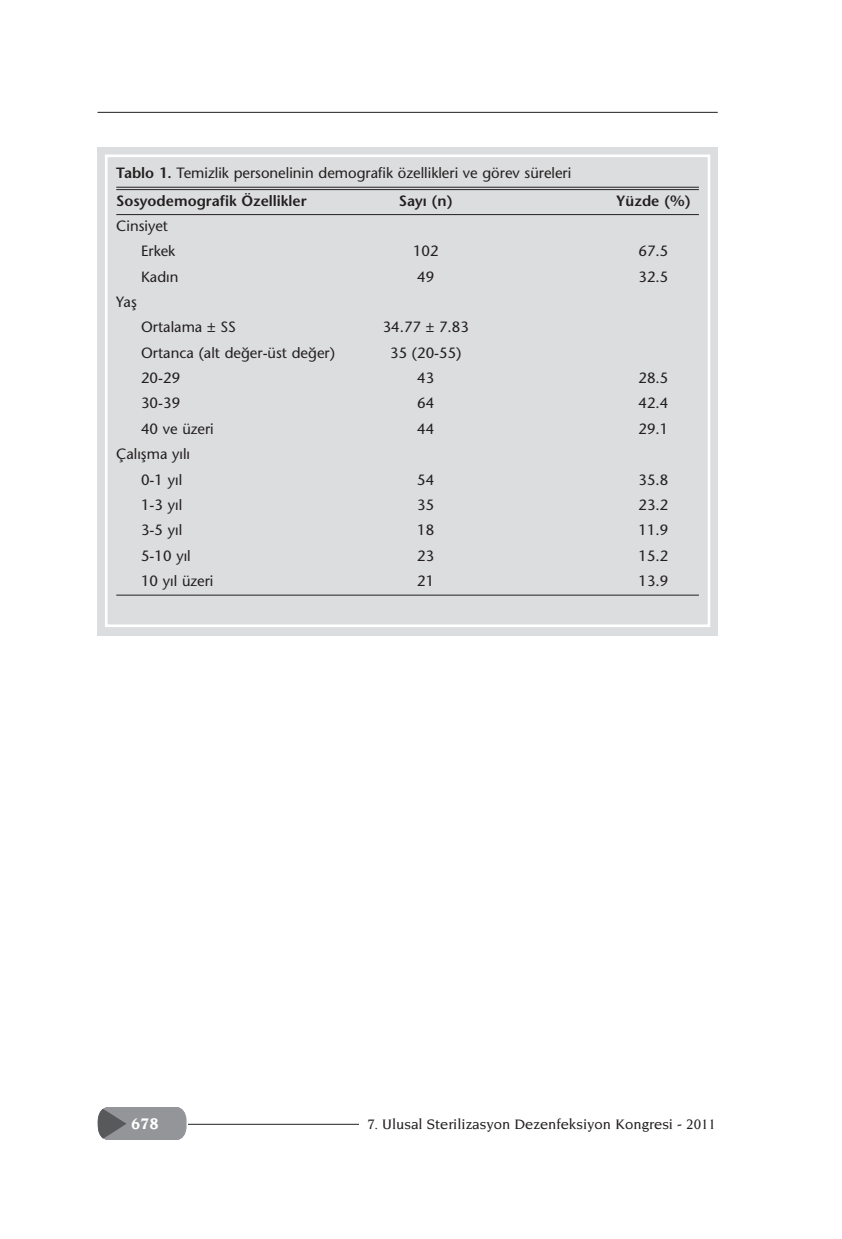
<style>
.page{position:relative;width:842px;height:1239px;background:#fff}
.page>*{position:absolute;margin:0;border:0;box-sizing:border-box;transform-origin:0 0}
.t1{font:700 16.62px "Novarese";color:#fff}
.t2{font:14.88px/25.4px "Stone Sans";color:#231f20}
.t3{font:500 14.88px "Novarese";color:#231f20}
.t4{font:600 14.88px "Stone Sans";color:#231f20}
.s1{font-weight:600}
</style>
<div class="page">
<hr style="left:97px;top:112px;width:621px;height:1px;background:#231f20">
<hr style="left:137px;top:1124px;width:555px;height:1px;background:#231f20">
<div style="left:359px;top:1113px;width:359px;height:23px;background:#fff"></div>
<div style="left:97px;top:1103px;width:91px;height:42px;background:#fff"></div>
<svg style="left:97px;top:1107px;width:90px;height:33px;background:#8f9093"></svg>
<div style="left:97px;top:147px;width:621px;height:488px;background:#dcddde"></div>
<hr style="left:116px;top:187px;width:583px;height:1px;background:#231f20">
<hr style="left:116px;top:189px;width:583px;height:1px;background:#231f20">
<hr style="left:116px;top:214px;width:583px;height:1px;background:#231f20">
<hr style="left:116px;top:595px;width:583px;height:1px;background:#231f20">
<div style="left:105px;top:155px;width:605px;height:472px;border:3px solid #fff"></div>
<p class="t2" style="left:116px;top:161px;width:456px;line-height:27.5px"><span class="s1">Tablo 1.</span> Temizlik personelinin demografik özellikleri ve görev süreleri<br><span class="s1">Sosyodemografik Özellikler</span></p>
<p class="t4" style="left:399px;top:195px;width:55px">Sayı (n)</p>
<p class="t4" style="left:616px;top:195px;width:76px">Yüzde (%)</p>
<p class="t2" style="left:141px;top:215px;width:36px;text-indent:-25px">Cinsiyet<br>Erkek</p>
<p class="t2" style="left:413px;top:240px;width:27px">102</p>
<p class="t2" style="left:638px;top:240px;width:31px">67.5</p>
<p class="t2" style="left:141px;top:265px;width:39px">Kadın</p>
<p class="t2" style="left:417px;top:265px;width:19px">49</p>
<p class="t2" style="left:638px;top:265px;width:31px">32.5</p>
<p class="t2" style="left:116px;top:291px;width:22px">Yaş</p>
<p class="t2" style="left:141px;top:316px;width:96px">Ortalama ± SS</p>
<p class="t2" style="left:383px;top:316px;width:88px">34.77 ± 7.83</p>
<p class="t2" style="left:141px;top:341px;width:195px">Ortanca (alt değer-üst değer)</p>
<p class="t2" style="left:390px;top:341px;width:73px">35 (20-55)</p>
<p class="t2" style="left:141px;top:367px;width:41px">20-29</p>
<p class="t2" style="left:417px;top:367px;width:19px">43</p>
<p class="t2" style="left:638px;top:367px;width:31px">28.5</p>
<p class="t2" style="left:141px;top:392px;width:41px">30-39</p>
<p class="t2" style="left:417px;top:392px;width:19px">64</p>
<p class="t2" style="left:638px;top:392px;width:31px">42.4</p>
<p class="t2" style="left:141px;top:418px;width:74px">40 ve üzeri</p>
<p class="t2" style="left:417px;top:418px;width:19px">44</p>
<p class="t2" style="left:638px;top:418px;width:31px">29.1</p>
<p class="t2" style="left:141px;top:443px;width:51px;text-indent:-25px">Çalışma yılı<br>0-1 yıl</p>
<p class="t2" style="left:417px;top:468px;width:19px">54</p>
<p class="t2" style="left:638px;top:468px;width:31px">35.8</p>
<p class="t2" style="left:141px;top:494px;width:43px">1-3 yıl</p>
<p class="t2" style="left:417px;top:494px;width:19px">35</p>
<p class="t2" style="left:638px;top:494px;width:31px">23.2</p>
<p class="t2" style="left:141px;top:519px;width:43px">3-5 yıl</p>
<p class="t2" style="left:417px;top:519px;width:19px">18</p>
<p class="t2" style="left:638px;top:519px;width:31px">11.9</p>
<p class="t2" style="left:141px;top:544px;width:51px">5-10 yıl</p>
<p class="t2" style="left:417px;top:544px;width:19px">23</p>
<p class="t2" style="left:638px;top:544px;width:31px">15.2</p>
<p class="t2" style="left:141px;top:570px;width:74px">10 yıl üzeri</p>
<p class="t2" style="left:417px;top:570px;width:19px">21</p>
<p class="t2" style="left:638px;top:570px;width:31px">13.9</p>
<p class="t1" style="left:131px;top:1117px;width:29px">678</p>
<p class="t3" style="left:367px;top:1118px;width:350px">7. Ulusal Sterilizasyon Dezenfeksiyon Kongresi - 2011</p>
</div>
